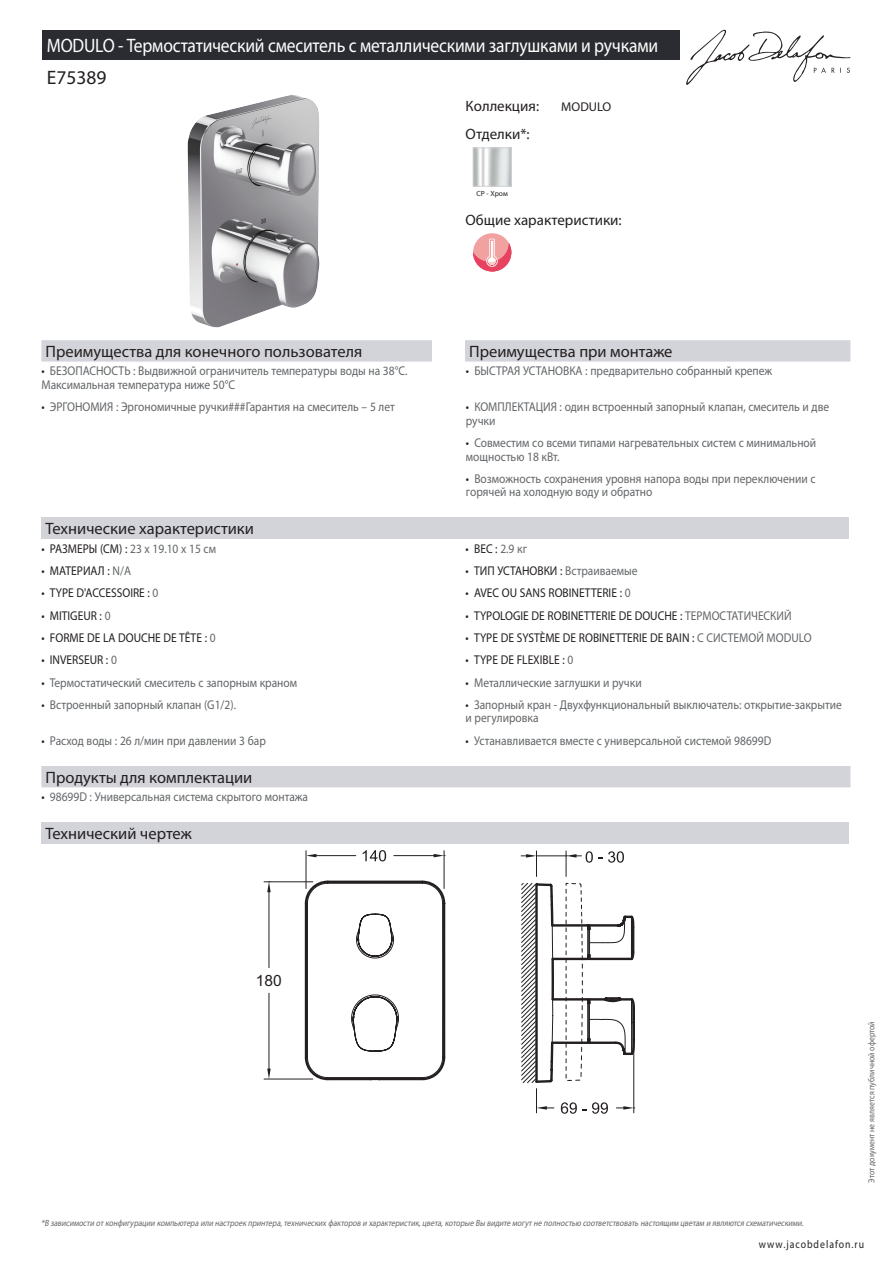
<style>
.page{position:relative;width:893px;height:1263px;background:#fff}
.page>*{position:absolute;margin:0;border:0;box-sizing:border-box;transform-origin:0 0}
.t1{font:19.5px "Myriad Pro";letter-spacing:-.01em;color:#fff;scale:.9 1}
.t2{font:19.5px "Myriad Pro";color:#231f20}
.t3{font:16.5px "Myriad Pro";color:#231f20}
.t4{font:15.6px "Arial";color:#231f20}
.t5{font:15px "Myriad Pro";color:#231f20}
.t6{font:12.75px/13.5px "Myriad Pro";color:#626568;scale:.9 1}
.t7{font:12.75px "Myriad Pro";color:#231f20;scale:.9 1}
.t8{font:12.75px "Myriad Pro";color:#231f20}
.t9{font:11.25px "Myriad Pro";letter-spacing:.1em;color:#231f20;scale:.87 1}
.t10{font:italic 9px "Myriad Pro";color:#626568;scale:.87 1}
.t11{font:9px "Myriad Pro";color:#626568;scale:.87 1}
.t12{font:7.5px "Myriad Pro";color:#231f20}
.s1{color:#231f20}
.s2{color:#626568}
</style>
<div class="page">
<svg style="left:686px;top:30px;width:164px;height:55px"></svg>
<img style="left:188px;top:95px;width:132px;height:233px">
<img style="left:475px;top:150px;width:35px;height:35px">
<div style="left:473px;top:148px;width:39px;height:39px;border:1px solid #d3d4da"></div>
<div style="left:473px;top:233px;width:38px;height:38px;background:#f2a1a1;border-radius:50%"></div>
<svg style="left:473px;top:239px;width:38px;height:32px"></svg>
<div style="left:41px;top:340px;width:809px;height:22px;background:#d3d4da"></div>
<div style="left:432px;top:340px;width:33px;height:22px;background:#fff"></div>
<div style="left:41px;top:518px;width:808px;height:21px;background:#d3d4da"></div>
<div style="left:41px;top:766px;width:809px;height:21px;background:#d3d4da"></div>
<div style="left:41px;top:822px;width:808px;height:22px;background:#d3d4da"></div>
<hr style="left:264px;top:1078px;width:49px;height:1px;background:#231f20">
<hr style="left:264px;top:881px;width:49px;height:1px;background:#231f20">
<hr style="left:269px;top:993px;width:1px;height:78px;background:#231f20">
<hr style="left:269px;top:889px;width:1px;height:79px;background:#231f20">
<svg style="left:267px;top:1068px;width:4px;height:11px"></svg>
<svg style="left:267px;top:881px;width:4px;height:11px"></svg>
<svg style="left:304px;top:850px;width:331px;height:264px"></svg>
<div style="left:43px;top:30px;width:637px;height:30px;background:#2a2c32"></div>
<h1 class="t1" style="left:47px;top:33px;width:681px">MODULO - Термостатический смеситель с металлическими заглушками и ручками</h1>
<h1 class="t2" style="left:47px;top:66px;width:61px">E75389</h1>
<p class="t5" style="left:466px;top:96px;width:75px">Коллекция:</p>
<p class="t8" style="left:561px;top:99px;width:52px">MODULO</p>
<p class="t5" style="left:466px;top:125px;width:66px">Отделки*:</p>
<p class="t12" style="left:477px;top:189px;width:33px">CP - Хром</p>
<p class="t5" style="left:466px;top:210px;width:158px">Общие характеристики:</p>
<p class="t3" style="left:46px;top:341px;width:318px">Преимущества для конечного пользователя</p>
<p class="t3" style="left:469px;top:341px;width:205px">Преимущества при монтаже</p>
<p class="t6" style="left:41px;top:364px;width:408px"><span class="s1">•</span> БЕЗОПАСНОСТЬ : Выдвижной ограничитель температуры воды на 38°C.<br>Максимальная температура ниже 50°C</p>
<p class="t6" style="left:466px;top:364px;width:342px"><span class="s1">•</span> БЫСТРАЯ УСТАНОВКА : предварительно собранный крепеж</p>
<p class="t6" style="left:41px;top:400px;width:394px"><span class="s1">•</span> ЭРГОНОМИЯ : Эргономичные ручки###Гарантия на смеситель – 5 лет</p>
<p class="t6" style="left:466px;top:400px;width:405px"><span class="s1">•</span> КОМПЛЕКТАЦИЯ : один встроенный запорный клапан, смеситель и две ручки</p>
<p class="t6" style="left:466px;top:436px;width:391px"><span class="s1">•</span> Совместим со всеми типами нагревательных систем с минимальной мощностью 18 кВт.</p>
<p class="t6" style="left:466px;top:472px;width:390px"><span class="s1">•</span> Возможность сохранения уровня напора воды при переключении с горячей на холодную воду и обратно</p>
<p class="t3" style="left:46px;top:519px;width:210px">Технические характеристики</p>
<p class="t7" style="left:41px;top:540px;width:196px">• РАЗМЕРЫ (СМ) : <span class="s2">23 x 19.10 x 15 см</span></p>
<p class="t7" style="left:466px;top:540px;width:70px">• ВЕС : <span class="s2">2.9 кг</span></p>
<p class="t7" style="left:41px;top:563px;width:101px">• МАТЕРИАЛ : <span class="s2">N/A</span></p>
<p class="t7" style="left:466px;top:563px;width:193px">• ТИП УСТАНОВКИ : <span class="s2">Встраиваемые</span></p>
<p class="t7" style="left:41px;top:585px;width:132px">• TYPE D'ACCESSOIRE : <span class="s2">0</span></p>
<p class="t7" style="left:466px;top:585px;width:185px">• AVEC OU SANS ROBINETTERIE : <span class="s2">0</span></p>
<p class="t7" style="left:41px;top:607px;width:78px">• MITIGEUR : <span class="s2">0</span></p>
<p class="t7" style="left:466px;top:607px;width:364px">• TYPOLOGIE DE ROBINETTERIE DE DOUCHE : <span class="s2">ТЕРМОСТАТИЧЕСКИЙ</span></p>
<p class="t7" style="left:41px;top:630px;width:195px">• FORME DE LA DOUCHE DE TÊTE : <span class="s2">0</span></p>
<p class="t7" style="left:466px;top:630px;width:386px">• TYPE DE SYSTÈME DE ROBINETTERIE DE BAIN : <span class="s2">С СИСТЕМОЙ MODULO</span></p>
<p class="t7" style="left:41px;top:652px;width:85px">• INVERSEUR : <span class="s2">0</span></p>
<p class="t7" style="left:466px;top:652px;width:121px">• TYPE DE FLEXIBLE : <span class="s2">0</span></p>
<p class="t6" style="left:41px;top:675px;width:286px"><span class="s1">•</span> Термостатический смеситель с запорным краном</p>
<p class="t6" style="left:466px;top:675px;width:197px"><span class="s1">•</span> Металлические заглушки и ручки</p>
<p class="t6" style="left:41px;top:698px;width:218px"><span class="s1">•</span> Встроенный запорный клапан (G1/2).</p>
<p class="t6" style="left:466px;top:698px;width:419px"><span class="s1">•</span> Запорный кран - Двухфункциональный выключатель: открытие-закрытие и регулировка</p>
<p class="t6" style="left:41px;top:733px;width:251px"><span class="s1">•</span> Расход воды : 26 л/мин при давлении 3 бар</p>
<p class="t6" style="left:466px;top:733px;width:341px"><span class="s1">•</span> Устанавливается вместе с универсальной системой 98699D</p>
<p class="t3" style="left:46px;top:767px;width:208px">Продукты для комплектации</p>
<p class="t6" style="left:41px;top:790px;width:298px"><span class="s1">•</span> 98699D : Универсальная система скрытого монтажа</p>
<p class="t3" style="left:46px;top:823px;width:148px">Технический чертеж</p>
<p class="t4" style="left:256px;top:970px;width:27px">180</p>
<p class="t10" style="left:41px;top:1217px;width:880px">*В зависимости отконфигурации компьютера или настроек принтера,технических факторов и характеристик,цвета,которые Вы видите могутне полностью соответствовать настоящим цветам и являются схематическими.</p>
<p class="t11" style="left:866px;top:1183px;width:187px;rotate:-90deg">Этот документ не является публичной офертой</p>
<p class="t9" style="left:759px;top:1237px;width:122px">www.jacobdelafon.ru</p>
</div>
